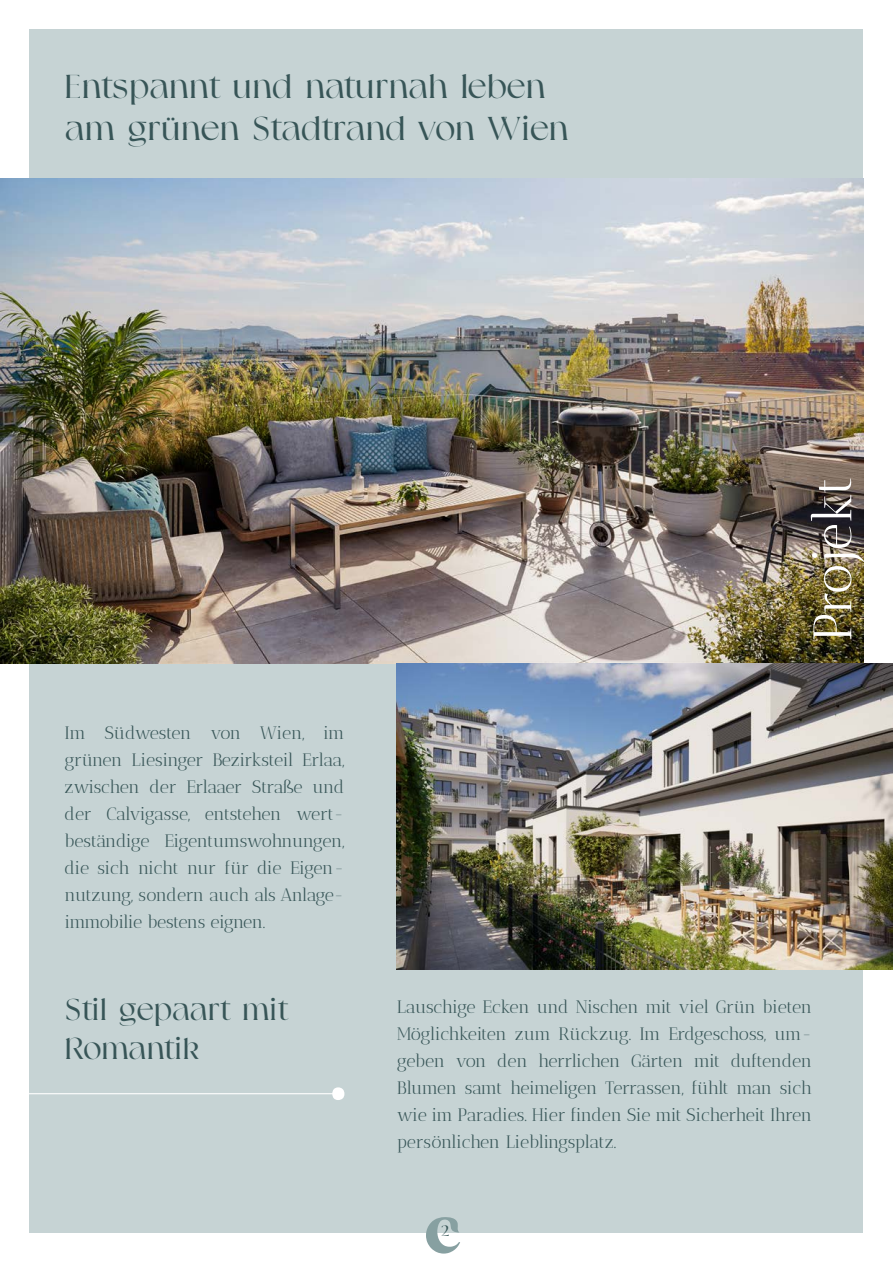
<style>
.page{position:relative;width:893px;height:1263px;background:#fff}
.page>*{position:absolute;margin:0;border:0;box-sizing:border-box;transform-origin:0 0}
.t1{font:54px "Antic Didone";letter-spacing:-.04em;color:#fff}
.t2{font:33px/42px "Rische";color:#375557}
.t3{font:30px/39px "Rische";color:#375557}
.t4{font:18px/27px "Antic Didone";letter-spacing:-.035em;color:#375557;text-align:justify}
.t5{font:15px "Rische";color:#375557}
</style>
<div class="page">
<div style="left:30px;top:30px;width:833px;height:1203px;background:#c6d3d4"></div>
<svg style="left:426px;top:1217px;width:34px;height:36px"></svg>
<img style="left:0;top:178px;width:863px;height:485px">
<img style="left:397px;top:663px;width:496px;height:306px">
<hr style="left:0;top:1093px;width:336px;height:1px;background:#fff">
<svg style="left:332px;top:1087px;width:12px;height:13px"></svg>
<h2 class="t2" style="left:65px;top:67px;width:505px">Entspannt und naturnah leben am grünen Stadtrand von Wien</h2>
<p class="t4" style="left:65px;top:719px;width:281px">Im Südwesten von Wien, im grünen Liesinger Bezirksteil Erlaa, zwischen der Erlaaer Straße und der Calvigasse, entstehen wert&shy;beständige Eigentumswohnungen, die sich nicht nur für die Eigen&shy;nutzung, sondern auch als Anlage&shy;immobilie bestens eignen.</p>
<h1 class="t1" style="left:800px;top:642px;width:167px;rotate:-90deg">Projekt</h1>
<h3 class="t3" style="left:65px;top:991px;width:224px">Stil gepaart mit<br>Romantik</h3>
<p class="t4" style="left:397px;top:993px;width:417px">Lauschige Ecken und Nischen mit viel Grün bieten Möglichkeiten zum Rückzug. Im Erdgeschoss, um&shy;geben von den herrlichen Gärten mit duftenden Blumen samt heimeligen Terrassen, fühlt man sich wie im Paradies. Hier finden Sie mit Sicherheit Ihren persönlichen Lieblingsplatz.</p>
<p class="t5" style="left:442px;top:1223px;width:9px">2</p>
</div>
